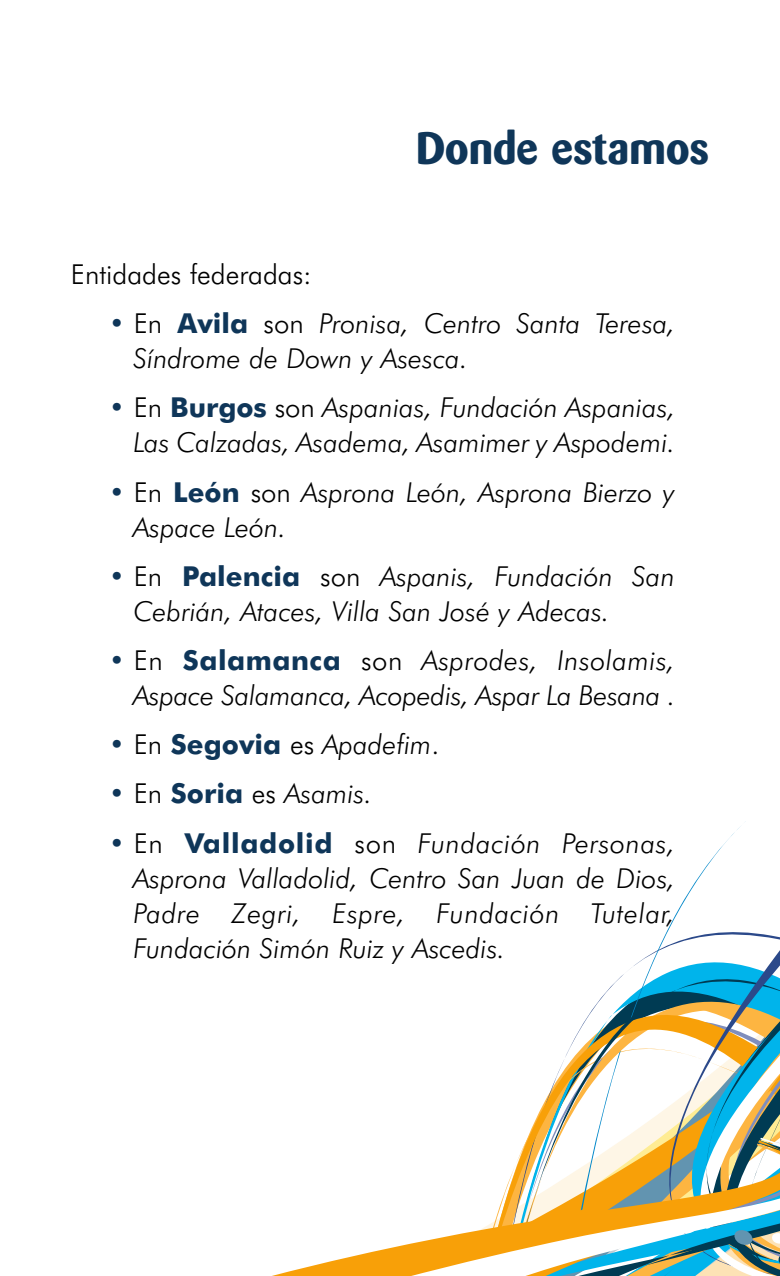
<style>
.page{position:relative;width:780px;height:1276px;background:#fff}
.page>*{position:absolute;margin:0;border:0;box-sizing:border-box;transform-origin:0 0}
.t1{font:700 45px "Barmeno";color:#0f3659}
.t2{font:italic 300 27.5px/35px "Futura BT";color:#000}
.t3{font:300 27.5px "Futura BT";color:#000}
.s1{font-style:normal;color:#0f3659}
.s2{font-style:normal}
.s3{font-weight:700;font-style:normal;color:#0f3659}
</style>
<div class="page">
<svg style="left:650px;top:913px;width:130px;height:77px"></svg>
<svg style="left:312px;top:1232px;width:158px;height:44px;fill:#f8a008"></svg>
<svg style="left:470px;top:1169px;width:44px;height:93px"></svg>
<svg style="left:514px;top:990px;width:266px;height:286px"></svg>
<h1 class="t1" style="left:416px;top:125px;width:294px">Donde estamos</h1>
<p class="t3" style="left:71px;top:263px;width:242px">Entidades federadas:</p>
<p class="t2" style="left:133px;top:308px;width:543px;text-indent:-25px"><span class="s1">•</span> <span class="s2">En</span> <span class="s3">Avila</span> <span class="s2">son</span> Pronisa, Centro Santa Teresa,<br>Síndrome de Down y Asesca.</p>
<p class="t2" style="left:109px;top:392px;width:568px;text-align:right"><span class="s1">•</span> <span class="s2">En</span> <span class="s3">Burgos</span> <span class="s2">son</span> Aspanias, Fundación Aspanias,<br>Las Calzadas, Asadema, Asamimer y Aspodemi.</p>
<p class="t2" style="left:133px;top:477px;width:543px;text-indent:-25px"><span class="s1">•</span> <span class="s2">En</span> <span class="s3">León</span> <span class="s2">son</span> Asprona León, Asprona Bierzo y<br>Aspace León.</p>
<p class="t2" style="left:133px;top:561px;width:543px;text-indent:-25px"><span class="s1">•</span> <span class="s2">En</span> <span class="s3">Palencia</span> <span class="s2">son</span> Aspanis, Fundación San<br>Cebrián, Ataces, Villa San José y Adecas.</p>
<p class="t2" style="left:109px;top:645px;width:568px;text-align:right"><span class="s1">•</span> <span class="s2">En</span> <span class="s3">Salamanca</span> <span class="s2">son</span> Asprodes, Insolamis,<br>Aspace Salamanca, Acopedis, Aspar La Besana .</p>
<p class="t2" style="left:109px;top:729px;width:332px"><span class="s1">•</span> <span class="s2">En</span> <span class="s3">Segovia</span> <span class="s2">es</span> Apadefim<span class="s2">.</span></p>
<p class="t2" style="left:109px;top:778px;width:265px"><span class="s1">•</span> <span class="s2">En</span> <span class="s3">Soria</span> <span class="s2">es</span> Asamis.</p>
<p class="t2" style="left:133px;top:827px;width:543px;text-align:justify;text-indent:-25px"><span class="s1">•</span> <span class="s2">En</span> <span class="s3">Valladolid</span> <span class="s2">son</span> Fundación Personas, Asprona Valladolid, Centro San Juan de Dios, Padre Zegri, Espre, Fundación Tutelar, Fundación Simón Ruiz y Ascedis.</p>
</div>
